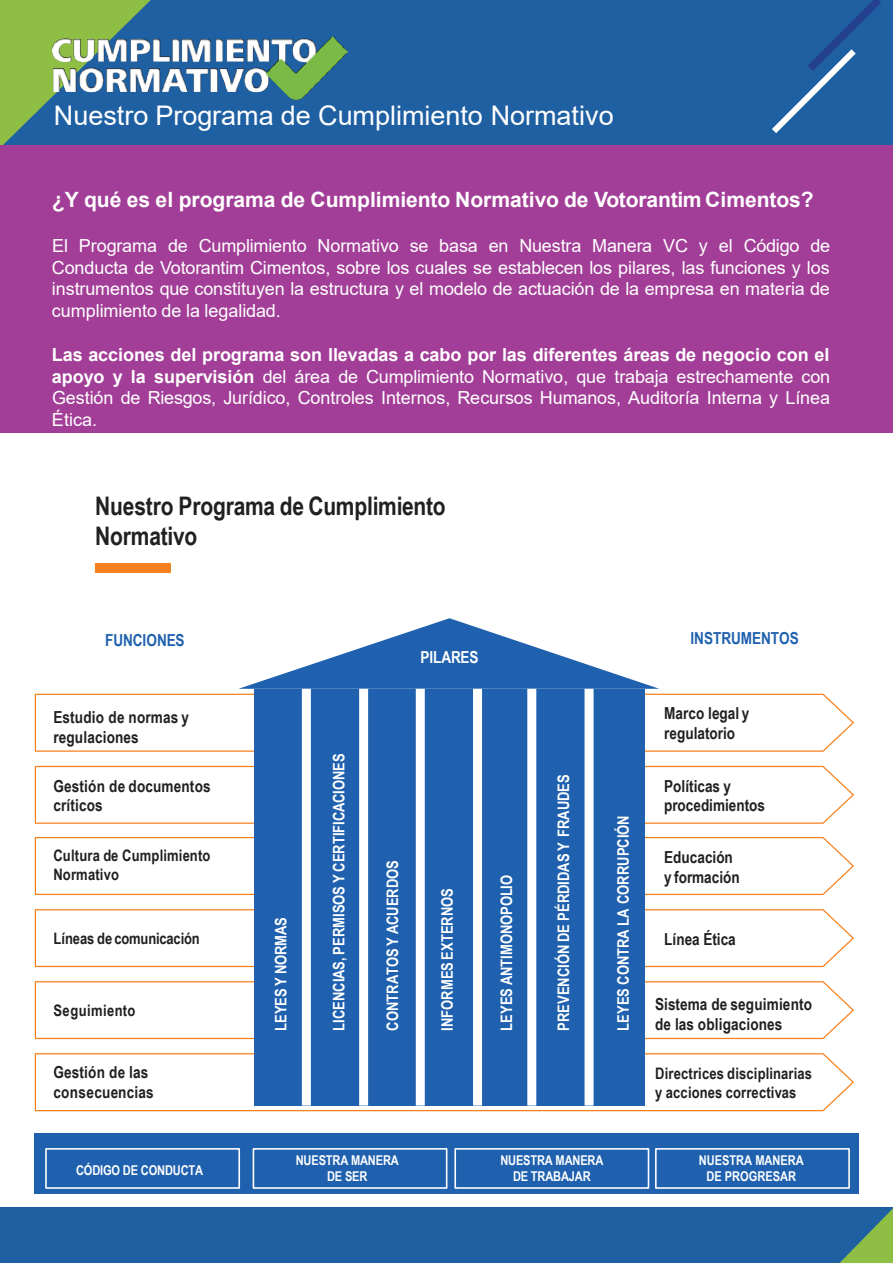
<style>
.page{position:relative;width:893px;height:1264px;background:#fff}
.page>*{position:absolute;margin:0;border:0;box-sizing:border-box;transform-origin:0 0}
.t1{font:27px "Arial";color:#fff}
.t2{font:700 25.5px/30px "Arial Narrow";letter-spacing:-.005em;color:#221f1f}
.t3{font:700 21px "Arial";letter-spacing:-.005em;color:#fff}
.t4{font:18px/21.6px "Arial";letter-spacing:-.005em;color:#fff;text-align:justify}
.t5{font:700 16.5px/19.8px "Arial Narrow";letter-spacing:.005em;color:#221f1f}
.t6{font:700 16.5px "Arial Narrow";letter-spacing:-.005em;color:#1f61ae}
.t7{font:700 16.5px "Arial Narrow";letter-spacing:-.005em;color:#fff}
.t8{font:700 15.9px "Arial Narrow";color:#fff}
.t9{font:700 15.9px/18.9px "Arial Narrow";letter-spacing:.01em;color:#221f1f}
.t10{font:700 15.9px "Arial Narrow";letter-spacing:-.01em;color:#221f1f}
.t11{font:700 13.5px/16.2px "Arial Narrow";letter-spacing:-.01em;color:#fff;text-align:center}
.s1{font-weight:700}
</style>
<div class="page">
<div style="left:0;top:0;width:892px;height:148px;background:#1f60a3"></div>
<div style="left:0;top:1208px;width:892px;height:55px;background:#1f60a3"></div>
<svg style="left:0;top:0;width:151px;height:145px"></svg>
<svg style="left:839px;top:1209px;width:53px;height:54px"></svg>
<svg style="left:772px;top:0;width:109px;height:133px"></svg>
<div style="left:95px;top:563px;width:76px;height:10px;background:#f5821f"></div>
<img style="left:53px;top:37px;width:295px;height:62px">
<svg style="left:34px;top:693px;width:820px;height:59px"></svg>
<svg style="left:34px;top:765px;width:820px;height:59px"></svg>
<svg style="left:34px;top:836px;width:820px;height:60px"></svg>
<svg style="left:34px;top:908px;width:820px;height:60px"></svg>
<svg style="left:34px;top:980px;width:820px;height:60px"></svg>
<svg style="left:34px;top:1052px;width:820px;height:60px"></svg>
<svg style="left:238px;top:618px;width:421px;height:71px"></svg>
<div style="left:34px;top:1133px;width:824px;height:60px;background:#1f61ae"></div>
<div style="left:45px;top:1148px;width:195px;height:41px;border:2px solid #fff"></div>
<div style="left:655px;top:1148px;width:194px;height:41px;border:2px solid #fff"></div>
<div style="left:454px;top:1148px;width:195px;height:41px;border:2px solid #fff"></div>
<div style="left:254px;top:689px;width:52px;height:416px;background:#1f61ae"></div>
<div style="left:306px;top:689px;width:57px;height:416px;background:#1f61ae"></div>
<div style="left:363px;top:689px;width:57px;height:416px;background:#1f61ae"></div>
<div style="left:420px;top:689px;width:57px;height:416px;background:#1f61ae"></div>
<div style="left:477px;top:689px;width:54px;height:416px;background:#1f61ae"></div>
<div style="left:531px;top:689px;width:58px;height:416px;background:#1f61ae"></div>
<div style="left:589px;top:689px;width:55px;height:416px;background:#1f61ae"></div>
<div style="left:302px;top:689px;width:9px;height:416px;background:#fff"></div>
<div style="left:359px;top:689px;width:9px;height:416px;background:#fff"></div>
<div style="left:416px;top:689px;width:9px;height:416px;background:#fff"></div>
<div style="left:473px;top:689px;width:9px;height:416px;background:#fff"></div>
<div style="left:527px;top:689px;width:9px;height:416px;background:#fff"></div>
<div style="left:584px;top:689px;width:9px;height:416px;background:#fff"></div>
<div style="left:252px;top:1148px;width:195px;height:41px;border:2px solid #fff"></div>
<div style="left:0;top:145px;width:892px;height:288px;background:#a23e97"></div>
<h1 class="t1" style="left:54px;top:97px;width:561px">Nuestro Programa de Cumplimiento Normativo</h1>
<p class="t3" style="left:52px;top:185px;width:763px">¿Y qué es el programa de Cumplimiento Normativo de Votorantim Cimentos?</p>
<p class="t4" style="left:52px;top:235px;width:779px">El Programa de Cumplimiento Normativo se basa en Nuestra Manera VC y el Código de Conducta de Votorantim Cimentos, sobre los cuales se establecen los pilares, las funciones y los instrumentos que constituyen la estructura y el modelo de actuación de la empresa en materia de cumplimiento de la legalidad.</p>
<p class="t4" style="left:52px;top:344px;width:779px"><span class="s1">Las acciones del programa son llevadas a cabo por las diferentes áreas de negocio con el apoyo y la supervisión</span> del área de Cumplimiento Normativo, que trabaja estrechamente con Gestión de Riesgos, Jurídico, Controles Internos, Recursos Humanos, Auditoría Interna y Línea Ética.</p>
<h2 class="t2" style="left:95px;top:490px;width:352px">Nuestro Programa de Cumplimiento<br>Normativo</h2>
<p class="t6" style="left:105px;top:628px;width:81px">FUNCIONES</p>
<p class="t6" style="left:690px;top:626px;width:110px">INSTRUMENTOS</p>
<p class="t7" style="left:420px;top:645px;width:60px">PILARES</p>
<p class="t5" style="left:664px;top:703px;width:87px">Marco legal y regulatorio</p>
<p class="t5" style="left:53px;top:706px;width:137px">Estudio de normas y regulaciones</p>
<p class="t5" style="left:53px;top:775px;width:159px">Gestión de documentos críticos</p>
<p class="t5" style="left:664px;top:775px;width:102px">Políticas y procedimientos</p>
<p class="t9" style="left:53px;top:845px;width:158px">Cultura de Cumplimiento<br>Normativo</p>
<p class="t5" style="left:664px;top:846px;width:77px">Educación y formación</p>
<p class="t8" style="left:327px;top:1030px;width:279px;rotate:-90deg">LICENCIAS, PERMISOS Y CERTIFICACIONES</p>
<p class="t8" style="left:551px;top:1030px;width:258px;rotate:-90deg">PREVENCIÓN DE PÉRDIDAS Y FRAUDES</p>
<p class="t8" style="left:611px;top:1030px;width:217px;rotate:-90deg">LEYES CONTRA LA CORRUPCIÓN</p>
<p class="t8" style="left:380px;top:1030px;width:172px;rotate:-90deg">CONTRATOS Y ACUERDOS</p>
<p class="t8" style="left:494px;top:1030px;width:157px;rotate:-90deg">LEYES ANTIMONOPOLIO</p>
<p class="t8" style="left:435px;top:1030px;width:144px;rotate:-90deg">INFORMES EXTERNOS</p>
<p class="t8" style="left:269px;top:1030px;width:115px;rotate:-90deg">LEYES Y NORMAS</p>
<p class="t10" style="left:53px;top:926px;width:148px">Líneas de comunicación</p>
<p class="t5" style="left:664px;top:928px;width:73px">Línea Ética</p>
<p class="t9" style="left:53px;top:1000px;width:84px">Seguimiento</p>
<p class="t5" style="left:655px;top:993px;width:158px">Sistema de seguimiento de las obligaciones</p>
<p class="t5" style="left:53px;top:1062px;width:102px">Gestión de las consecuencias</p>
<p class="t9" style="left:655px;top:1063px;width:158px">Directrices disciplinarias y acciones correctivas</p>
<p class="t11" style="left:296px;top:1151px;width:105px">NUESTRA MANERA<br>DE SER</p>
<p class="t11" style="left:698px;top:1151px;width:107px">NUESTRA MANERA<br>DE PROGRESAR</p>
<p class="t11" style="left:76px;top:1161px;width:129px">CÓDIGO DE CONDUCTA</p>
<p class="t11" style="left:500px;top:1151px;width:105px">NUESTRA MANERA<br>DE TRABAJAR</p>
</div>
